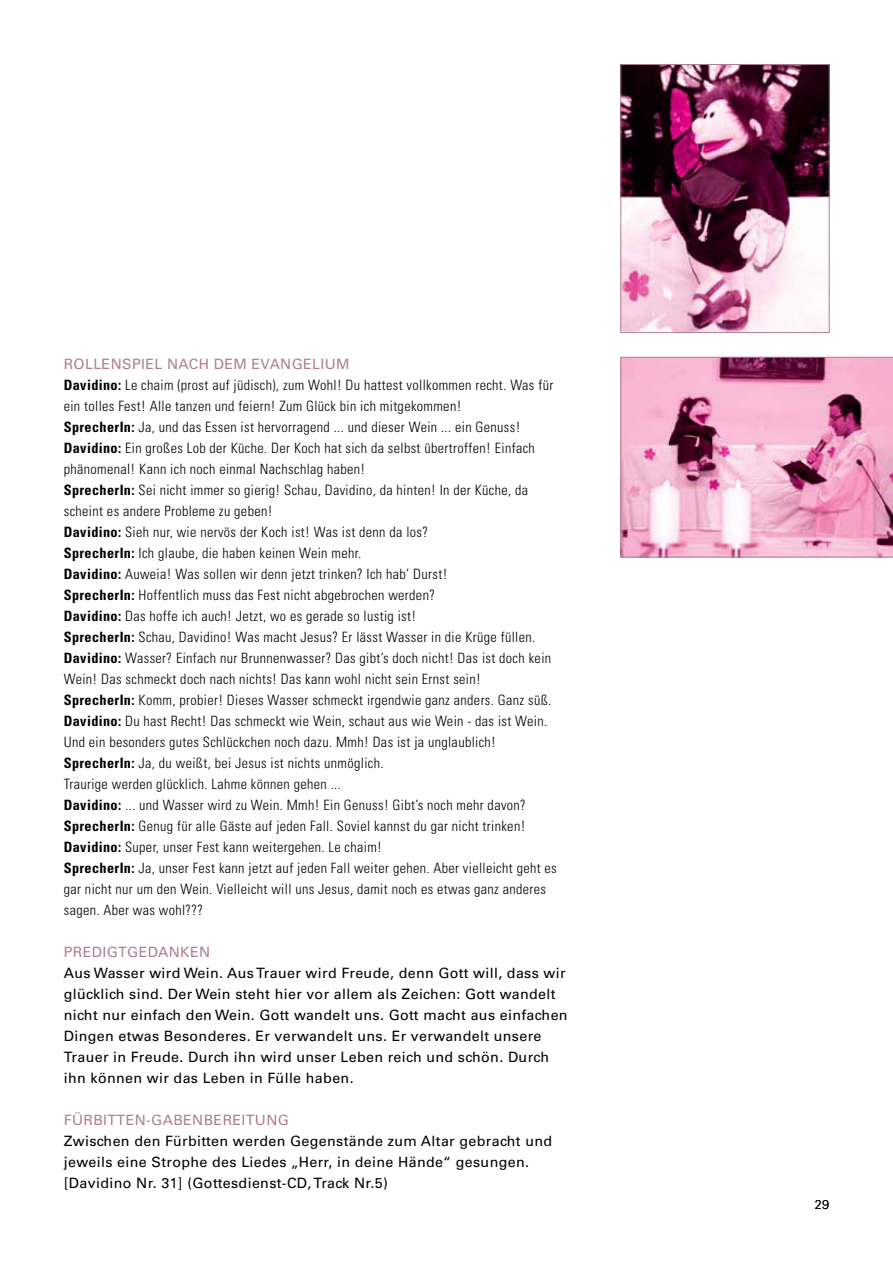
<style>
.page{position:relative;width:893px;height:1263px;background:#fff}
.page>*{position:absolute;margin:0;border:0;box-sizing:border-box;transform-origin:0 0}
.t1{font:300 condensed 14.25px/21px "Univers";letter-spacing:.025em;color:#000}
.t2{font:14.25px/21px "Univers";letter-spacing:.025em;color:#000}
.t3{font:14.25px "Univers";letter-spacing:.025em;color:#ac7e95}
.t4{font:300 12.75px "Univers";color:#000}
.s1{font-weight:400;font-stretch:normal;color:#ac7e95}
.s2{font-weight:700}
</style>
<div class="page">
<svg style="left:620px;top:357px;width:273px;height:200px;background:#de9ebb"></svg>
<img style="left:622px;top:66px;width:206px;height:265px">
<div style="left:620px;top:64px;width:210px;height:269px;border:1px solid #ac7e95"></div>
<p class="t3" style="left:64px;top:355px;width:20px">Rollenspiel</p>
<p class="t3" style="left:167px;top:355px;width:11px">nach</p>
<p class="t3" style="left:214px;top:355px;width:12px">dem</p>
<p class="t1" style="left:64px;top:353px;width:495px;text-indent:188px"><span class="s1">Evangelium<br></span><span class="s2">Davidino:</span> Le chaim (prost auf jüdisch), zum Wohl! Du hattest vollkommen recht. Was für ein tolles Fest! Alle tanzen und feiern! Zum Glück bin ich mitgekommen!<br><span class="s2">SprecherIn:</span> Ja, und das Essen ist hervorragend ... und dieser Wein ... ein Genuss!<br><span class="s2">Davidino:</span> Ein großes Lob der Küche. Der Koch hat sich da selbst übertroffen! Einfach phänomenal! Kann ich noch einmal Nachschlag haben!<br><span class="s2">SprecherIn:</span> Sei nicht immer so gierig! Schau, Davidino, da hinten! In der Küche, da scheint es andere Probleme zu geben!<br><span class="s2">Davidino:</span> Sieh nur, wie nervös der Koch ist! Was ist denn da los?<br><span class="s2">SprecherIn:</span> Ich glaube, die haben keinen Wein mehr.<br><span class="s2">Davidino:</span> Auweia! Was sollen wir denn jetzt trinken? Ich hab’ Durst!<br><span class="s2">SprecherIn:</span> Hoffentlich muss das Fest nicht abgebrochen werden?<br><span class="s2">Davidino:</span> Das hoffe ich auch! Jetzt, wo es gerade so lustig ist!<br><span class="s2">SprecherIn:</span> Schau, Davidino! Was macht Jesus? Er lässt Wasser in die Krüge füllen.<br><span class="s2">Davidino:</span> Wasser? Einfach nur Brunnenwasser? Das gibt’s doch nicht! Das ist doch kein Wein! Das schmeckt doch nach nichts! Das kann wohl nicht sein Ernst sein!<br><span class="s2">SprecherIn:</span> Komm, probier! Dieses Wasser schmeckt irgendwie ganz anders. Ganz süß.<br><span class="s2">Davidino:</span> Du hast Recht! Das schmeckt wie Wein, schaut aus wie Wein - das ist Wein.<br>Und ein besonders gutes Schlückchen noch dazu. Mmh! Das ist ja unglaublich!<br><span class="s2">SprecherIn:</span> Ja, du weißt, bei Jesus ist nichts unmöglich.<br>Traurige werden glücklich. Lahme können gehen ...<br><span class="s2">Davidino:</span> ... und Wasser wird zu Wein. Mmh! Ein Genuss! Gibt’s noch mehr davon?<br><span class="s2">SprecherIn:</span> Genug für alle Gäste auf jeden Fall. Soviel kannst du gar nicht trinken!<br><span class="s2">Davidino:</span> Super, unser Fest kann weitergehen. Le chaim!<br><span class="s2">SprecherIn:</span> Ja, unser Fest kann jetzt auf jeden Fall weiter gehen. Aber vielleicht geht es gar nicht nur um den Wein. Vielleicht will uns Jesus, damit noch es etwas ganz anderes sagen. Aber was wohl???</p>
<p class="t3" style="left:64px;top:943px;width:20px">Predigtgedanken</p>
<p class="t2" style="left:64px;top:962px;width:505px">Aus Wasser wird Wein. Aus Trauer wird Freude, denn Gott will, dass wir glücklich sind. Der Wein steht hier vor allem als Zeichen: Gott wandelt nicht nur einfach den Wein. Gott wandelt uns. Gott macht aus einfachen Dingen etwas Besonderes. Er verwandelt uns. Er verwandelt unsere Trauer in Freude. Durch ihn wird unser Leben reich und schön. Durch ihn können wir das Leben in Fülle haben.</p>
<p class="t3" style="left:64px;top:1111px;width:19px">Fürbitten</p>
<p class="t3" style="left:146px;top:1111px;width:28px">-Gabenbereitung</p>
<p class="t2" style="left:64px;top:1130px;width:490px">Zwischen den Fürbitten werden Gegenstände zum Altar gebracht und jeweils eine Strophe des Liedes „Herr, in deine Hände“ gesungen. [Davidino Nr. 31] (Gottesdienst-CD, Track Nr.5)</p>
<p class="t4" style="left:815px;top:1197px;width:16px">29</p>
</div>
